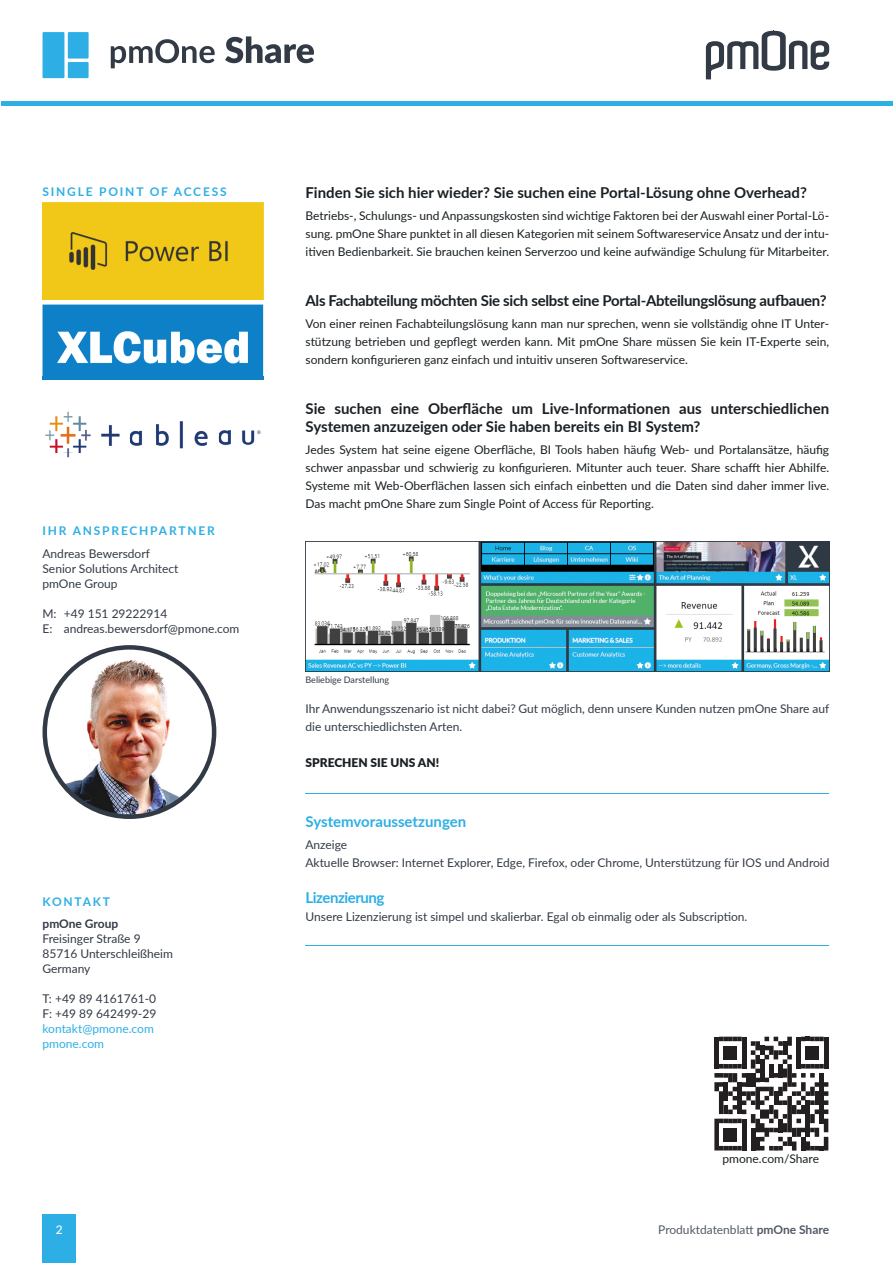
<style>
.page{position:relative;width:893px;height:1263px;background:#fff}
.page>*{position:absolute;margin:0;border:0;box-sizing:border-box;transform-origin:0 0}
.t1{font:700 15px/18px "Lato";color:#191f23}
.t2{font:700 15px "Lato";letter-spacing:-.02em;color:#191f23}
.t3{font:700 15px "Lato";letter-spacing:-.01em;color:#2dafe6}
.t4{font:700 15px "Lato";letter-spacing:-.03em;color:#2dafe6}
.t5{font:12px/18px "Lato";color:#191f23;text-align:justify}
.t6{font:12px/15px "Lato";color:#323a45}
.t7{font:700 12px "Lato";letter-spacing:.15em;color:#2dafe6}
.t8{font:12px "Lato";color:#535967}
.t9{font:12px/15px "Lato";color:#2dafe6}
.t10{font:900 12px "Lato";color:#191f23}
.t11{font:700 12px "Lato";letter-spacing:-.005em;color:#323a45}
.t12{font:500 12px "Lato";color:#fff}
.t13{font:9px "Lato";color:#323a45}
.s1{font-weight:700}
</style>
<div class="page">
<div style="left:43px;top:1214px;width:33px;height:49px;background:#2dafe6"></div>
<img style="left:305px;top:541px;width:524px;height:130px">
<hr style="left:305px;top:793px;width:524px;height:1px;background:#2dafe6">
<hr style="left:305px;top:945px;width:524px;height:1px;background:#2dafe6">
<img style="left:43px;top:645px;width:173px;height:174px">
<img style="left:43px;top:203px;width:221px;height:96px">
<img style="left:43px;top:305px;width:220px;height:71px">
<img style="left:43px;top:376px;width:220px;height:82px">
<div style="left:43px;top:32px;width:21px;height:46px;background:#2dafe6"></div>
<div style="left:68px;top:32px;width:21px;height:27px;background:#2dafe6"></div>
<div style="left:68px;top:62px;width:21px;height:16px;background:#2dafe6"></div>
<svg style="left:111px;top:39px;width:104px;height:29px"></svg>
<svg style="left:225px;top:36px;width:89px;height:27px"></svg>
<svg style="left:714px;top:1037px;width:114px;height:113px"></svg>
<hr style="left:1px;top:101px;width:891px;height:4px;background:#2dafe6">
<svg style="left:706px;top:31px;width:123px;height:48px"></svg>
<p class="t7" style="left:43px;top:183px;width:186px">SINGLE POINT OF ACCESS</p>
<p class="t7" style="left:43px;top:522px;width:174px">IHR ANSPRECHPARTNER</p>
<p class="t6" style="left:43px;top:545px;width:138px">Andreas Bewersdorf<br>Senior Solutions Architect pmOne Group</p>
<p class="t6" style="left:43px;top:605px;width:198px">M: +49 151 29222914<br>E: andreas.bewersdorf@pmone.com</p>
<p class="t7" style="left:43px;top:892px;width:69px">KONTAKT</p>
<p class="t11" style="left:43px;top:915px;width:77px">pmOne Group</p>
<p class="t6" style="left:43px;top:931px;width:132px">Freisinger Straße 9<br>85716 Unterschleißheim<br>Germany</p>
<p class="t6" style="left:43px;top:991px;width:115px">T: +49 89 4161761-0<br>F: +49 89 642499-29</p>
<p class="t9" style="left:43px;top:1021px;width:113px">kontakt@pmone.com pmone.com</p>
<p class="t1" style="left:305px;top:183px;width:503px">Finden Sie sich hier wieder? Sie suchen eine Portal-Lösung ohne Overhead?</p>
<p class="t5" style="left:305px;top:206px;width:525px">Betriebs-, Schulungs- und Anpassungskosten sind wichtige Faktoren bei der Auswahl einer Portal-Lö&shy;sung. pmOne Share punktet in all diesen Kategorien mit seinem Softwareservice Ansatz und der intu&shy;itiven Bedienbarkeit. Sie brauchen keinen Serverzoo und keine aufwändige Schulung für Mitarbeiter.</p>
<p class="t2" style="left:305px;top:290px;width:523px">Als Fachabteilung möchten Sie sich selbst eine Portal-Abteilungslösung aufbauen?</p>
<p class="t5" style="left:305px;top:314px;width:525px">Von einer reinen Fachabteilungslösung kann man nur sprechen, wenn sie vollständig ohne IT Unter&shy;stützung betrieben und gepflegt werden kann. Mit pmOne Share müssen Sie kein IT-Experte sein, sondern konfigurieren ganz einfach und intuitiv unseren Softwareservice.</p>
<p class="t1" style="left:305px;top:399px;width:525px">Sie suchen eine Oberfläche um Live-Informationen aus unterschiedlichen<br>Systemen anzuzeigen oder Sie haben bereits ein BI System?</p>
<p class="t5" style="left:305px;top:440px;width:525px">Jedes System hat seine eigene Oberfläche, BI Tools haben häufig Web- und Portalansätze, häufig schwer anpassbar und schwierig zu konfigurieren. Mitunter auch teuer. Share schafft hier Abhilfe.<br>Systeme mit Web-Oberflächen lassen sich einfach einbetten und die Daten sind daher immer live.<br>Das macht pmOne Share zum Single Point of Access für Reporting.</p>
<p class="t13" style="left:305px;top:673px;width:85px">Beliebige Darstellung</p>
<p class="t6" style="left:305px;top:699px;width:525px;line-height:18px">Ihr Anwendungsszenario ist nicht dabei? Gut möglich, denn unsere Kunden nutzen pmOne Share auf die unterschiedlichsten Arten.</p>
<p class="t10" style="left:305px;top:753px;width:135px">SPRECHEN SIE UNS AN!</p>
<p class="t3" style="left:305px;top:810px;width:162px">Systemvoraussetzungen</p>
<p class="t6" style="left:305px;top:835px;width:526px;line-height:18px">Anzeige<br>Aktuelle Browser: Internet Explorer, Edge, Firefox, oder Chrome, Unterstützung für IOS und Android</p>
<p class="t4" style="left:305px;top:887px;width:81px">Lizenzierung</p>
<p class="t6" style="left:305px;top:909px;width:443px">Unsere Lizenzierung ist simpel und skalierbar. Egal ob einmalig oder als Subscription.</p>
<p class="t5" style="left:722px;top:1149px;width:98px">pmone.com/Share</p>
<p class="t12" style="left:56px;top:1221px;width:8px">2</p>
<p class="t8" style="left:658px;top:1221px;width:172px">Produktdatenblatt <span class="s1">pmOne Share</span></p>
</div>
